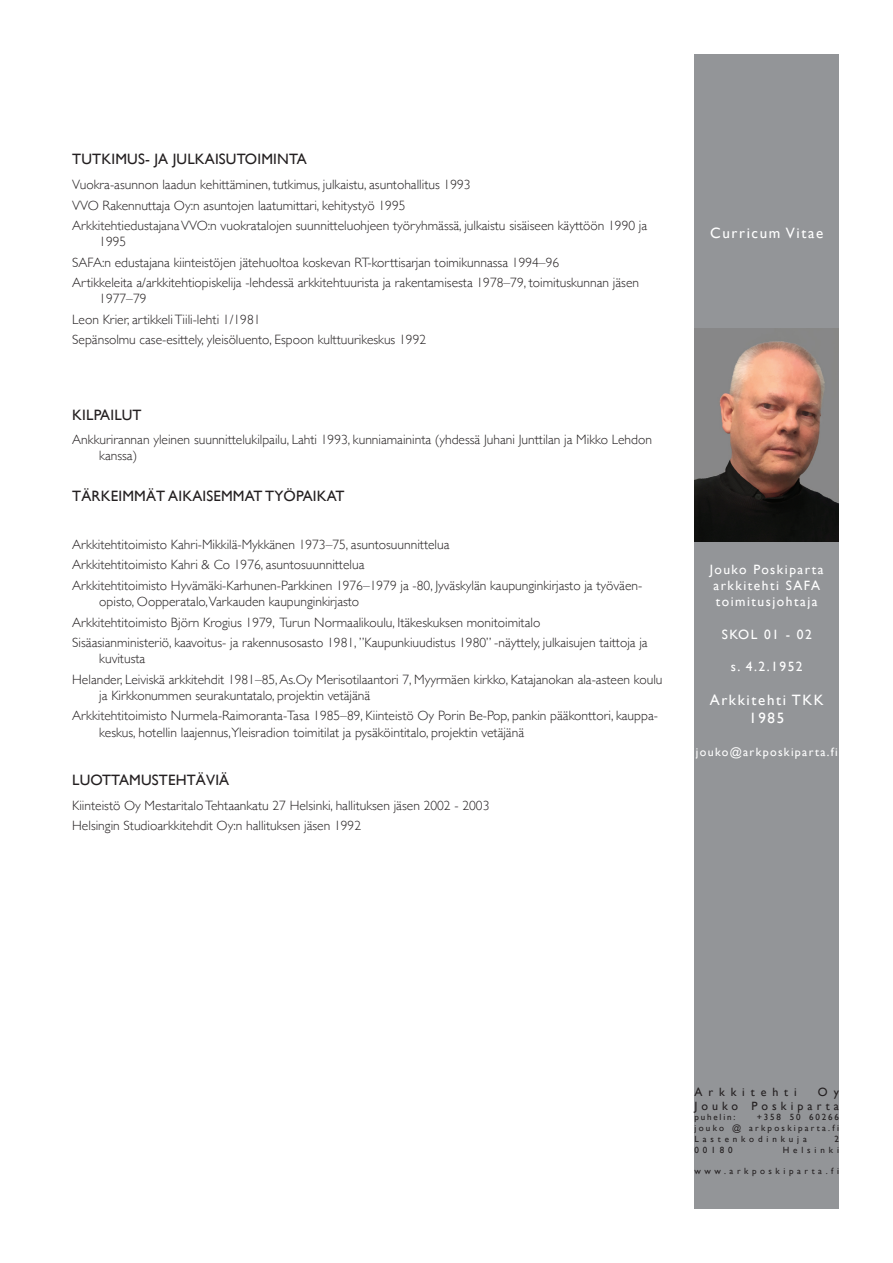
<style>
.page{position:relative;width:893px;height:1263px;background:#fff}
.page>*{position:absolute;margin:0;border:0;box-sizing:border-box;transform-origin:0 0}
.t1{font:15px "Gill Sans";letter-spacing:.01em;color:#231f20}
.t2{font:15px/18px "Gill Sans";letter-spacing:.11em;color:#fff;text-align:center}
.t3{font:300 13.5px/20.4px "Gill Sans";color:#231f20}
.t4{font:13.5px/16.2px "Gill Sans";letter-spacing:.11em;color:#fff}
.t5{font:12px "Gill Sans";letter-spacing:.11em;color:#fff}
.t6{font:12px/13.5px "Gill Sans";letter-spacing:.34em;color:#231f20;text-align:right}
.t7{font:12px "Gill Sans";letter-spacing:.49em;color:#231f20}
.t8{font:9px/10.8px "Gill Sans";letter-spacing:.395em;color:#231f20;text-align:justify}
.t9{font:9px "Gill Sans";letter-spacing:.2em;color:#231f20}
.t10{font:9px "Gill Sans";letter-spacing:.43em;color:#231f20}
</style>
<div class="page">
<div style="left:694px;top:54px;width:145px;height:1155px;background:#939598"></div>
<img style="left:694px;top:328px;width:145px;height:213px">
<p class="t1" style="left:72px;top:151px;width:236px">TUTKIMUS- JA JULKAISUTOIMINTA</p>
<p class="t3" style="left:72px;top:174px;width:576px">Vuokra-asunnon laadun kehittäminen, tutkimus, julkaistu, asuntohallitus 1993<br>VVO Rakennuttaja Oy:n asuntojen laatumittari, kehitystyö 1995<br>Arkkitehtiedustajana VVO:n vuokratalojen suunnitteluohjeen työryhmässä, julkaistu sisäiseen käyttöön 1990 ja</p>
<p class="t3" style="left:72px;top:231px;width:568px;text-indent:27px">1995<br>SAFA:n edustajana kiinteistöjen jätehuoltoa koskevan RT-korttisarjan toimikunnassa 1994–96<br>Artikkeleita a/arkkitehtiopiskelija -lehdessä arkkitehtuurista ja rakentamisesta 1978–79, toimituskunnan jäsen</p>
<p class="t3" style="left:72px;top:288px;width:355px;text-indent:27px">1977–79<br>Leon Krier, artikkeli Tiili-lehti 1/1981<br>Sepänsolmu case-esittely, yleisöluento, Espoon kulttuurikeskus 1992</p>
<p class="t1" style="left:72px;top:406px;width:71px">KILPAILUT</p>
<p class="t3" style="left:99px;top:431px;width:554px;line-height:16.2px;text-indent:-27px">Ankkurirannan yleinen suunnittelukilpailu, Lahti 1993, kunniamaininta (yhdessä Juhani Junttilan ja Mikko Lehdon kanssa)</p>
<p class="t1" style="left:72px;top:488px;width:274px">TÄRKEIMMÄT AIKAISEMMAT TYÖPAIKAT</p>
<p class="t3" style="left:72px;top:534px;width:571px">Arkkitehtitoimisto Kahri-Mikkilä-Mykkänen 1973–75, asuntosuunnittelua<br>Arkkitehtitoimisto Kahri &amp; Co 1976, asuntosuunnittelua<br>Arkkitehtitoimisto Hyvämäki-Karhunen-Parkkinen 1976–1979 ja -80, Jyväskylän kaupunginkirjasto ja työväen-</p>
<p class="t3" style="left:72px;top:591px;width:577px;text-indent:27px">opisto, Oopperatalo,Varkauden kaupunginkirjasto<br>Arkkitehtitoimisto Björn Krogius 1979, Turun Normaalikoulu, Itäkeskuksen monitoimitalo<br>Sisäasianministeriö, kaavoitus- ja rakennusosasto 1981, ”Kaupunkiuudistus 1980” -näyttely, julkaisujen taittoja ja</p>
<p class="t3" style="left:72px;top:648px;width:592px;text-indent:27px">kuvitusta<br>Helander, Leiviskä arkkitehdit 1981–85, As.Oy Merisotilaantori 7, Myyrmäen kirkko, Katajanokan ala-asteen koulu</p>
<p class="t3" style="left:72px;top:685px;width:587px;text-indent:27px">ja Kirkkonummen seurakuntatalo, projektin vetäjänä<br>Arkkitehtitoimisto Nurmela-Raimoranta-Tasa 1985–89, Kiinteistö Oy Porin Be-Pop, pankin pääkonttori, kauppa-</p>
<p class="t3" style="left:99px;top:721px;width:426px">keskus, hotellin laajennus,Yleisradion toimitilat ja pysäköintitalo, projektin vetäjänä</p>
<p class="t1" style="left:72px;top:771px;width:158px">LUOTTAMUSTEHTÄVIÄ</p>
<p class="t3" style="left:72px;top:795px;width:419px">Kiinteistö Oy Mestaritalo Tehtaankatu 27 Helsinki, hallituksen jäsen 2002 - 2003<br>Helsingin Studioarkkitehdit Oy:n hallituksen jäsen 1992</p>
<p class="t2" style="left:710px;top:225px;width:115px">Curricum Vitae</p>
<p class="t4" style="left:710px;top:562px;width:115px">Jouko Poskiparta arkkitehti SAFA toimitusjohtaja</p>
<p class="t4" style="left:722px;top:626px;width:92px">SKOL 01 - 02</p>
<p class="t4" style="left:731px;top:659px;width:73px">s. 4.2.1952</p>
<p class="t2" style="left:710px;top:692px;width:116px">Arkkitehti TKK<br>1985</p>
<p class="t5" style="left:696px;top:745px;width:143px">jouko@arkposkiparta.fi</p>
<p class="t6" style="left:694px;top:1085px;width:146px">O y<br>Jouko Poskiparta</p>
<p class="t9" style="left:694px;top:1112px;width:42px">puhelin:</p>
<p class="t7" style="left:694px;top:1085px;width:104px">Arkkitehti</p>
<p class="t8" style="left:694px;top:1112px;width:146px;text-indent:62px">+358 50 60266 jouko @ arkposkiparta.fi Lastenkodinkuja</p>
<p class="t8" style="left:834px;top:1134px;width:6px">2</p>
<p class="t8" style="left:694px;top:1144px;width:39px">00180</p>
<p class="t10" style="left:783px;top:1144px;width:58px">Helsinki</p>
<p class="t8" style="left:694px;top:1166px;width:146px">www.arkposkiparta.fi</p>
</div>
